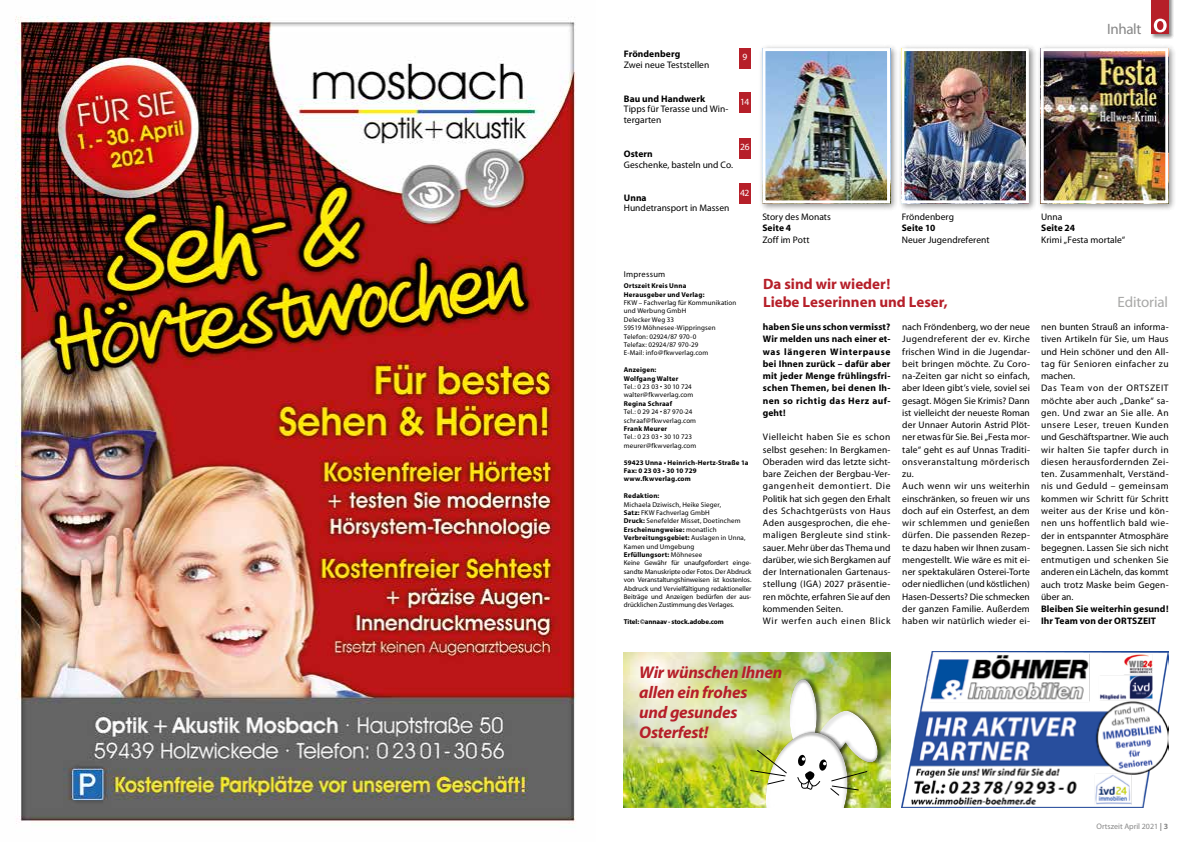
<style>
.page{position:relative;width:1191px;height:842px;background:#fff}
.page>*{position:absolute;margin:0;border:0;box-sizing:border-box;transform-origin:0 0}
.t1{font:italic 700 17px/20px "Myriad Pro";letter-spacing:-.015em;color:#b61f29}
.t2{font:700 15px/18px "Myriad";color:#b61f29}
.t3{font:15px "Myriad";letter-spacing:-.01em;color:#a8a8a7}
.t4{font:15px "Myriad";letter-spacing:-.02em;color:#878787}
.t5{font:9.5px/12.3px "Myriad";letter-spacing:.015em;color:#000}
.t6{font:700 9.5px/12.3px "Myriad";letter-spacing:.01em;color:#000;text-align:justify}
.t7{font:9.5px "Myriad Pro";letter-spacing:.005em;color:#000}
.t8{font:9.5px "Myriad";color:#fff}
.t9{font:8.5px "Myriad";letter-spacing:.03em;color:#000}
.t10{font:8px "Myriad";color:#878787}
.t11{font:7px/8.4px "Myriad";letter-spacing:.015em;color:#000}
.t12{font:700 7px/8.4px "Myriad Pro";letter-spacing:.025em;color:#000}
.t13{font:7px/8.4px "Myriad Pro";letter-spacing:.02em;color:#000}
.t14{font:700 7px "Myriad Pro";letter-spacing:-.01em;color:#000}
.t15{font:700 7px "Myriad";letter-spacing:.025em;color:#000}
.s1{font-weight:700}
.s2{font-family:"Myriad"}
.s3{font-family:"Myriad Pro";font-weight:700}
.s4{font-family:"Myriad";font-weight:400}
</style>
<div class="page">
<div style="left:1150px;top:0;width:23px;height:39px;background:#000;opacity:.44"></div>
<div style="left:1151px;top:0;width:17px;height:34px;background:#b61f29"></div>
<svg style="left:1153px;top:19px;width:13px;height:13px"></svg>
<div style="left:738px;top:93px;width:12px;height:20px;background:#b61f29"></div>
<div style="left:738px;top:138px;width:12px;height:20px;background:#b61f29"></div>
<div style="left:738px;top:183px;width:12px;height:20px;background:#b61f29"></div>
<div style="left:738px;top:48px;width:12px;height:20px;background:#b61f29"></div>
<div style="left:758px;top:44px;width:140px;height:167px;background:#000;opacity:.45"></div>
<img style="left:766px;top:52px;width:120px;height:147px">
<div style="left:762px;top:48px;width:128px;height:155px;border:3px solid #fff"></div>
<div style="left:897px;top:44px;width:140px;height:167px;background:#000;opacity:.45"></div>
<img style="left:905px;top:52px;width:120px;height:147px">
<div style="left:901px;top:48px;width:128px;height:155px;border:3px solid #fff"></div>
<div style="left:1036px;top:44px;width:140px;height:167px;background:#000;opacity:.45"></div>
<img style="left:1044px;top:52px;width:120px;height:147px">
<div style="left:1040px;top:48px;width:128px;height:155px;border:3px solid #fff"></div>
<img style="left:15px;top:16px;width:561px;height:808px">
<img style="left:901px;top:652px;width:267px;height:156px">
<img style="left:624px;top:652px;width:266px;height:156px">
<div style="left:789px;top:676px;width:33px;height:78px;background:#000;opacity:.5"></div>
<div style="left:788px;top:678px;width:29px;height:60px;background:#000;opacity:.26"></div>
<img style="left:750px;top:703px;width:137px;height:105px">
<p class="t6" style="left:624px;top:48px;width:58px">Fröndenberg</p>
<p class="t5" style="left:624px;top:59px;width:87px">Zwei neue Teststellen</p>
<p class="t6" style="left:624px;top:93px;width:83px">Bau und Handwerk</p>
<p class="t5" style="left:624px;top:103px;width:106px;line-height:11.2px">Tipps für Terasse und Win&shy;tergarten</p>
<p class="t6" style="left:624px;top:147px;width:30px">Ostern</p>
<p class="t5" style="left:624px;top:159px;width:111px">Geschenke, basteln und Co.</p>
<p class="t6" style="left:624px;top:192px;width:24px">Unna</p>
<p class="t5" style="left:624px;top:202px;width:107px">Hundetransport in Massen</p>
<p class="t8" style="left:742px;top:53px;width:6px">9</p>
<p class="t8" style="left:740px;top:97px;width:11px">14</p>
<p class="t8" style="left:740px;top:142px;width:11px">26</p>
<p class="t8" style="left:740px;top:188px;width:11px">42</p>
<p class="t9" style="left:624px;top:270px;width:43px">Impressum</p>
<p class="t12" style="left:624px;top:281px;width:82px">Ortszeit Kreis Unna<br>Herausgeber und Verlag:</p>
<p class="t11" style="left:624px;top:299px;width:114px">FKW – Fachverlag für Kommunikation und Werbung GmbH<br>Delecker Weg 33<br>59519 Möhnesee-Wippringsen<br>Telefon: 02924/87 970-0<br>Telefax: 02924/87 970-29<br>E-Mail: info@fkwverlag.com</p>
<p class="t12" style="left:624px;top:365px;width:56px">Anzeigen:<br>Wolfgang Walter</p>
<p class="t11" style="left:624px;top:383px;width:71px">Tel.: 0 23 03 • 30 10 724 walter@fkwverlag.com</p>
<p class="t12" style="left:624px;top:399px;width:50px">Regina Schraaf</p>
<p class="t11" style="left:624px;top:408px;width:74px">Tel.: 0 29 24 • 87 970-24 schraaf@fkwverlag.com</p>
<p class="t15" style="left:624px;top:425px;width:45px">Frank Meurer</p>
<p class="t11" style="left:624px;top:433px;width:74px">Tel.: 0 23 03 • 30 10 723 meurer@fkwverlag.com</p>
<p class="t12" style="left:624px;top:458px;width:126px">59423 Unna • Heinrich-Hertz-Straße 1a<br>Fax: 0 23 03 • 30 10 729 www.fkwverlag.com</p>
<p class="t13" style="left:624px;top:491px;width:99px"><span class="s1">Redaktion:<br></span>Michaela Dziwisch, <span class="s2">Heike Sieger,</span></p>
<p class="t11" style="left:624px;top:509px;width:118px"><span class="s3">Satz:</span> FKW Fachverlag GmbH<br><span class="s3">Druck:</span> Senefelder Misset, Doetinchem</p>
<p class="t12" style="left:624px;top:525px;width:123px">Erscheinungweise: <span class="s4">monatlich<br></span>Verbreitungsgebiet: <span class="s4">Auslagen in Unna,</span></p>
<p class="t11" style="left:624px;top:542px;width:72px">Kamen und Umgebung</p>
<p class="t12" style="left:624px;top:550px;width:80px">Erfüllungsort: <span class="s4">Möhnesee</span></p>
<p class="t11" style="left:624px;top:559px;width:129px;text-align:justify">Keine Gewähr für unaufgefordert einge&shy;sandte Manuskripte oder Fotos. Der Abdruck von Veranstaltungshinweisen ist kostenlos.<br>Abdruck und Vervielfältigung redaktioneller Beiträge und Anzeigen bedürfen der aus&shy;drücklichen Zustimmung des Verlages.</p>
<p class="t14" style="left:624px;top:617px;width:101px">Titel: ©annaav - stock.adobe.com</p>
<h2 class="t4" style="left:1107px;top:21px;width:36px">Inhalt</h2>
<p class="t5" style="left:762px;top:211px;width:70px">Story des Monats</p>
<p class="t6" style="left:762px;top:222px;width:30px">Seite 4</p>
<p class="t5" style="left:762px;top:234px;width:49px">Zoff im Pott</p>
<p class="t5" style="left:901px;top:211px;width:54px">Fröndenberg</p>
<p class="t6" style="left:901px;top:222px;width:35px">Seite 10</p>
<p class="t7" style="left:901px;top:233px;width:89px">Neuer Jugendreferent</p>
<p class="t5" style="left:1041px;top:211px;width:23px">Unna</p>
<p class="t6" style="left:1041px;top:222px;width:36px">Seite 24</p>
<p class="t5" style="left:1041px;top:234px;width:86px">Krimi „Festa mortale“</p>
<h2 class="t2" style="left:763px;top:275px;width:186px">Da sind wir wieder!<br>Liebe Leserinnen und Leser,</h2>
<p class="t6" style="left:763px;top:321px;width:129px">haben Sie uns schon vermisst?<br>Wir melden uns nach einer et&shy;was längeren Winterpause bei Ihnen zurück – dafür aber mit jeder Menge frühlingsfri&shy;schen Themen, bei denen Ih&shy;nen so richtig das Herz auf&shy;geht!</p>
<p class="t5" style="left:763px;top:431px;width:129px">Vielleicht haben Sie es schon selbst gesehen: In Bergkamen-<br>Oberaden wird das letzte sicht&shy;bare Zeichen der Bergbau-Ver&shy;gangenheit demontiert. Die<br>Politik hat sich gegen den Erhalt des Schachtgerüsts von Haus<br>Aden ausgesprochen, die ehe&shy;maligen Bergleute sind stink&shy;sauer. Mehr über das Thema und darüber, wie sich Bergkamen auf der Internationalen Gartenaus&shy;stellung (IGA) 2027 präsentie&shy;ren möchte, erfahren Sie auf den kommenden Seiten.<br>Wir werfen auch einen Blick</p>
<h2 class="t3" style="left:1117px;top:295px;width:52px">Editorial</h2>
<p class="t5" style="left:902px;top:321px;width:129px">nach Fröndenberg, wo der neue<br>Jugendreferent der ev. Kirche frischen Wind in die Jugendar&shy;beit bringen möchte. Zu Coro&shy;na-Zeiten gar nicht so einfach, aber Ideen gibt’s viele, soviel sei gesagt. Mögen Sie Krimis? Dann ist vielleicht der neueste Roman der Unnaer Autorin Astrid Plöt&shy;ner etwas für Sie. Bei „Festa mor&shy;tale“ geht es auf Unnas Traditi&shy;onsveranstaltung mörderisch zu.<br>Auch wenn wir uns weiterhin einschränken, so freuen wir uns doch auf ein Osterfest, an dem wir schlemmen und genießen dürfen. Die passenden Rezep&shy;te dazu haben wir Ihnen zusam&shy;mengestellt. Wie wäre es mit ei&shy;ner spektakulären Osterei-Torte oder niedlichen (und köstlichen)<br>Hasen-Desserts? Die schmecken der ganzen Familie. Außerdem haben wir natürlich wieder ei-</p>
<p class="t5" style="left:1041px;top:321px;width:129px">nen bunten Strauß an informa&shy;tiven Artikeln für Sie, um Haus und Hein schöner und den All&shy;tag für Senioren einfacher zu machen.<br>Das Team von der ORTSZEIT möchte aber auch „Danke“ sa&shy;gen. Und zwar an Sie alle. An unsere Leser, treuen Kunden und Geschäftspartner. Wie auch wir halten Sie tapfer durch in diesen herausfordernden Zei&shy;ten. Zusammenhalt, Verständ&shy;nis und Geduld – gemeinsam kommen wir Schritt für Schritt weiter aus der Krise und kön&shy;nen uns hoffentlich bald wie&shy;der in entspannter Atmosphäre begegnen. Lassen Sie sich nicht entmutigen und schenken Sie anderen ein Lächeln, das kommt auch trotz Maske beim Gegen&shy;über an.</p>
<p class="t6" style="left:1041px;top:603px;width:129px">Bleiben Sie weiterhin gesund!<br>Ihr Team von der ORTSZEIT</p>
<h1 class="t1" style="left:639px;top:662px;width:144px">Wir wünschen Ihnen allen ein frohes<br>und gesundes<br>Osterfest!</h1>
<p class="t10" style="left:1096px;top:823px;width:73px">Ortszeit April 2021 <span class="s1">| 3</span></p>
</div>
